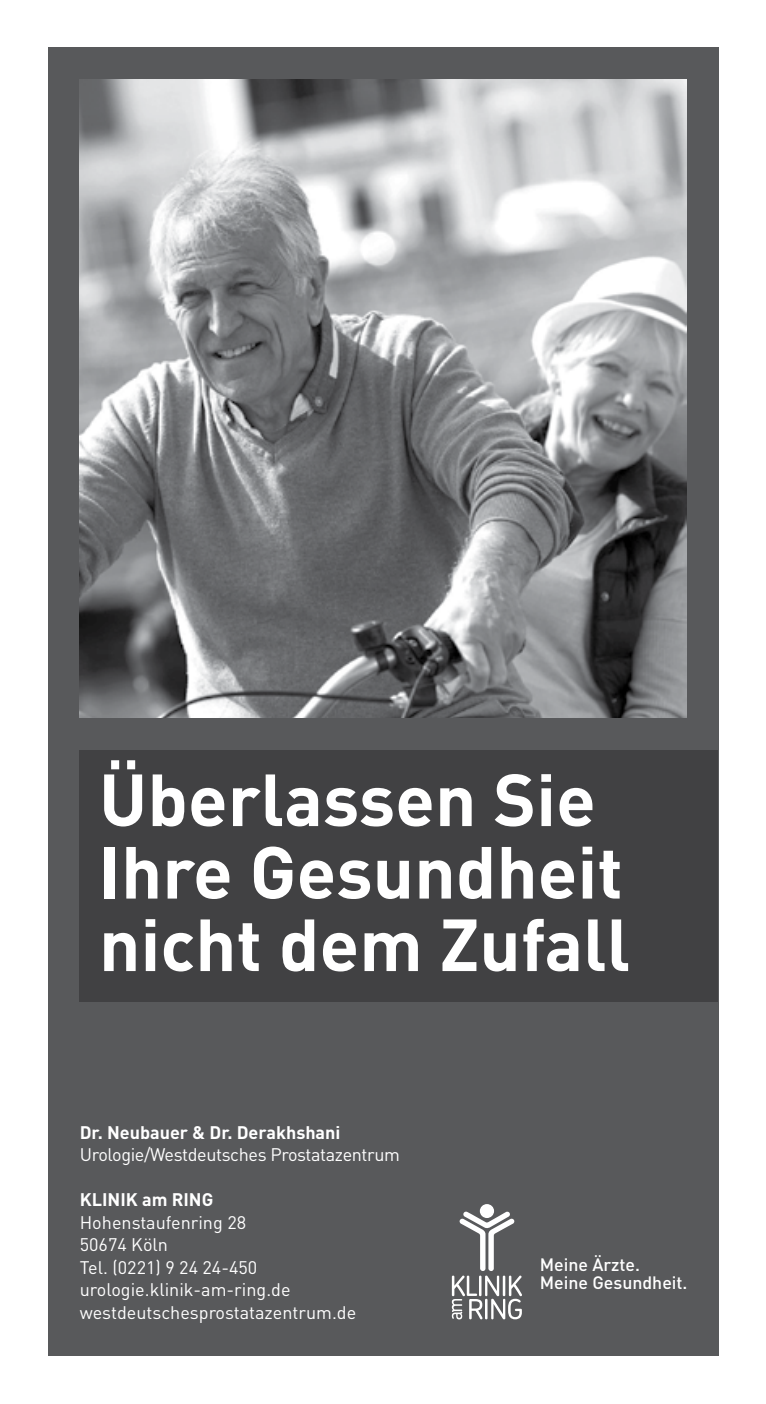
<style>
.page{position:relative;width:766px;height:1404px;background:#fff}
.page>*{position:absolute;margin:0;border:0;box-sizing:border-box;transform-origin:0 0}
.t1{font:700 72.45px/72.5px "DIN";color:#fff}
.t2{font:18px/22.5px "DIN";color:#fff}
.t3{font:700 18px "DIN";color:#fff}
.t4{font:18px "DIN";letter-spacing:-.02em;color:#fff}
.t5{font:500 17.78px/17.8px "DIN";color:#fff}
</style>
<div class="page">
<div style="left:48px;top:48px;width:670px;height:1307px;background:#58595b"></div>
<img style="left:80px;top:80px;width:606px;height:638px">
<svg style="left:479px;top:1203px;width:15px;height:14px"></svg>
<svg style="left:451px;top:1211px;width:71px;height:108px"></svg>
<div style="left:80px;top:749px;width:638px;height:252px;background:#414143"></div>
<h1 class="t1" style="left:99px;top:760px;width:532px">Überlassen Sie<br>Ihre Gesundheit nicht dem Zufall</h1>
<p class="t3" style="left:80px;top:1120px;width:262px">Dr. Neubauer &amp; Dr. Derakhshani</p>
<p class="t4" style="left:80px;top:1143px;width:322px">Urologie/Westdeutsches Prostatazentrum</p>
<p class="t3" style="left:80px;top:1187px;width:135px">KLINIK am RING</p>
<p class="t2" style="left:80px;top:1210px;width:278px">Hohenstaufenring 28<br>50674 Köln<br>Tel. (0221) 9 24 24-450 urologie.klinik-am-ring.de westdeutschesprostatazentrum.de</p>
<p class="t5" style="left:539px;top:1254px;width:149px">Meine Ärzte.<br>Meine Gesundheit.</p>
</div>
